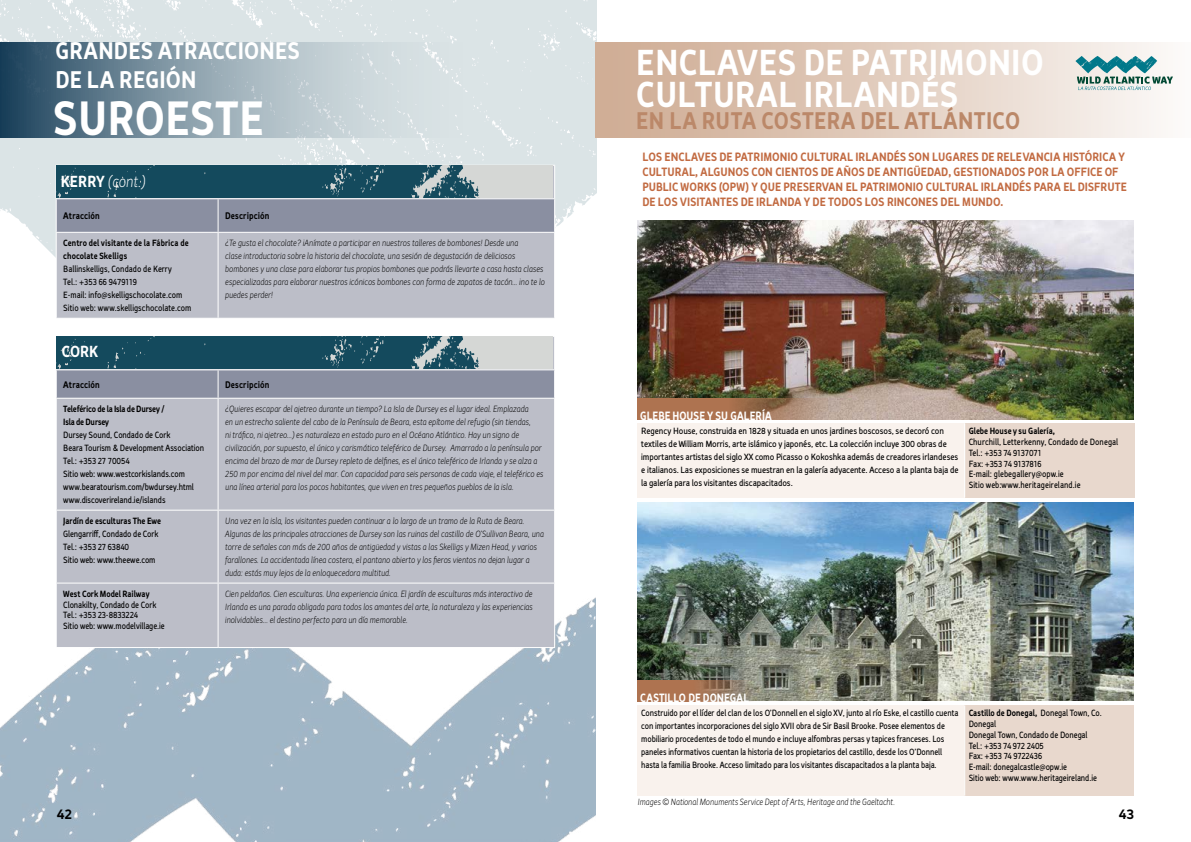
<style>
.page{position:relative;width:1191px;height:842px;background:#fff}
.page>*{position:absolute;margin:0;border:0;box-sizing:border-box;transform-origin:0 0}
.t1{font:700 48px "Orga";letter-spacing:.01em;color:#fff;scale:.9 1}
.t2{font:700 36px/32px "Orga";letter-spacing:.015em;color:#fff;scale:.9 1}
.t3{font:700 24px/28.8px "Orga";letter-spacing:.01em;color:#fff;scale:.9 1}
.t4{font:700 24px "Orga";letter-spacing:.03em;color:#bb8869;scale:.9 1}
.t5{font:italic 300 16px "Orga";color:#fff;scale:.9 1}
.t6{font:700 16px "Orga";color:#fff;scale:.9 1}
.t7{font:700 14px "Orga";color:#000}
.t8{font:700 12px/15px "Orga";letter-spacing:.01em;color:#c26b42;scale:.9 1}
.t9{font:700 12px "Orga";letter-spacing:.015em;color:#fff;scale:.85 1}
.t10{font:700 9.5px "Orga";letter-spacing:.01em;color:#000;scale:.9 1}
.t11{font:italic 300 9px/13px "Orga";color:#000;scale:.9 1}
.t12{font:500 9px/13px "Orga";letter-spacing:-.01em;color:#000;scale:.9 1}
.t13{font:500 9px/13px "Orga";letter-spacing:-.01em;color:#000;scale:.95 1}
.t14{font:700 9px/13px "Orga";color:#000;scale:.9 1}
.t15{font:700 9px/13px "Orga";letter-spacing:-.02em;color:#000;scale:.9 1}
.s1{font-weight:700;font-style:normal}
.s2{font-weight:700}
</style>
<div class="page">
<img style="left:0;top:598px;width:595px;height:244px">
<svg style="left:0;top:0;width:596px;height:258px;background:#dde5e7"></svg>
<svg style="left:0;top:42px;width:478px;height:95px;background:#95a8b3"></svg>
<div style="left:57px;top:233px;width:497px;height:85px;background:#bcbec8"></div>
<hr style="left:56px;top:165px;width:162px;height:1px;background:#fff">
<hr style="left:218px;top:165px;width:337px;height:1px;background:#fff">
<hr style="left:554px;top:166px;width:1px;height:32px;background:#fff">
<hr style="left:218px;top:198px;width:337px;height:1px;background:#fff">
<hr style="left:554px;top:199px;width:1px;height:33px;background:#fff">
<hr style="left:56px;top:232px;width:162px;height:1px;background:#fff">
<hr style="left:56px;top:233px;width:1px;height:85px;background:#fff">
<hr style="left:218px;top:232px;width:337px;height:1px;background:#fff">
<hr style="left:218px;top:233px;width:1px;height:85px;background:#fff">
<hr style="left:554px;top:233px;width:1px;height:85px;background:#fff">
<svg style="left:56px;top:166px;width:498px;height:66px;background:#677e8e"></svg>
<div style="left:57px;top:399px;width:497px;height:248px;background:#bcbec8"></div>
<hr style="left:218px;top:399px;width:1px;height:111px;background:#fff">
<hr style="left:56px;top:510px;width:162px;height:1px;background:#fff">
<hr style="left:218px;top:510px;width:337px;height:1px;background:#fff">
<hr style="left:218px;top:511px;width:1px;height:72px;background:#fff">
<hr style="left:56px;top:583px;width:162px;height:1px;background:#fff">
<hr style="left:56px;top:584px;width:1px;height:63px;background:#fff">
<hr style="left:218px;top:583px;width:337px;height:1px;background:#fff">
<hr style="left:218px;top:584px;width:1px;height:63px;background:#fff">
<hr style="left:554px;top:584px;width:1px;height:63px;background:#fff">
<hr style="left:56px;top:647px;width:162px;height:1px;background:#fff">
<hr style="left:218px;top:647px;width:337px;height:1px;background:#fff">
<svg style="left:56px;top:337px;width:499px;height:61px;background:#657d8d"></svg>
<img style="left:637px;top:502px;width:496px;height:199px">
<div style="left:595px;top:42px;width:596px;height:95px;background:linear-gradient(to right,#cca88f,#fbf8f6)"></div>
<img style="left:637px;top:221px;width:496px;height:198px">
<svg style="left:637px;top:398px;width:298px;height:22px;background:#b08b74"></svg>
<div style="left:637px;top:423px;width:327px;height:74px;background:#f9f2ed"></div>
<div style="left:964px;top:423px;width:170px;height:74px;background:#e8d8cd"></div>
<hr style="left:964px;top:423px;width:1px;height:74px;background:#fff">
<svg style="left:637px;top:680px;width:181px;height:21px;background:#9a7f66"></svg>
<div style="left:637px;top:705px;width:327px;height:91px;background:#f9f2ed"></div>
<div style="left:964px;top:705px;width:169px;height:91px;background:#e8d8cd"></div>
<hr style="left:964px;top:705px;width:1px;height:91px;background:#fff">
<svg style="left:1075px;top:56px;width:98px;height:34px"></svg>
<h3 class="t3" style="left:55px;top:36px;width:273px">GRANDES ATRACCIONES<br>DE LA REGIÓN</h3>
<h1 class="t1" style="left:53px;top:90px;width:234px">SUROESTE</h1>
<h3 class="t5" style="left:61px;top:172px;width:96px"><span class="s1">KERRY</span> (cont.)</h3>
<p class="t10" style="left:63px;top:210px;width:42px">Atracción</p>
<p class="t10" style="left:225px;top:210px;width:51px">Descripción</p>
<p class="t14" style="left:63px;top:236px;width:141px">Centro del visitante de la Fábrica de chocolate Skelligs</p>
<p class="t12" style="left:63px;top:262px;width:144px">Ballinskelligs, Condado de Kerry<br>Tel.: +353 66 9479119<br>E-mail: info@skelligschocolate.com Sitio web: www.skelligschocolate.com</p>
<p class="t11" style="left:225px;top:236px;width:357px">¿Te gusta el chocolate? ¡Anímate a participar en nuestros talleres de bombones! Desde una<br>clase introductoria sobre la historia del chocolate, una sesión de degustación de deliciosos bombones y una clase para elaborar tus propios bombones que podrás llevarte a casa hasta clases especializadas para elaborar nuestros icónicos bombones con forma de zapatos de tacón... ¡no te lo puedes perder!</p>
<h3 class="t6" style="left:62px;top:342px;width:42px">CORK</h3>
<p class="t10" style="left:63px;top:379px;width:42px">Atracción</p>
<p class="t10" style="left:225px;top:379px;width:51px">Descripción</p>
<p class="t15" style="left:63px;top:402px;width:114px">Teleférico de la Isla de Dursey /<br>Isla de Dursey</p>
<p class="t12" style="left:63px;top:428px;width:158px">Dursey Sound, Condado de Cork<br>Beara Tourism &amp; Development Association Tel.: +353 27 70054<br>Sitio web: www.westcorkislands.com www.bearatourism.com/bwdursey.html www.discoverireland.ie/islands</p>
<p class="t11" style="left:225px;top:402px;width:355px">¿Quieres escapar del ajetreo durante un tiempo? La Isla de Dursey es el lugar ideal. Emplazada<br>en un estrecho saliente del cabo de la Península de Beara, esta epítome del refugio (sin tiendas,<br>ni tráfico, ni ajetreo...) es naturaleza en estado puro en el Océano Atlántico. Hay un signo de civilización, por supuesto, el único y carismático teleférico de Dursey. Amarrado a la península por encima del brazo de mar de Dursey repleto de delfines, es el único teleférico de Irlanda y se alza a 250 m por encima del nivel del mar. Con capacidad para seis personas de cada viaje, el teleférico es una línea arterial para los pocos habitantes, que viven en tres pequeños pueblos de la isla.</p>
<p class="t14" style="left:63px;top:514px;width:110px">Jardín de esculturas The Ewe</p>
<p class="t12" style="left:63px;top:527px;width:107px">Glengarriff, Condado de Cork<br>Tel.: +353 27 63840<br>Sitio web: www.theewe.com</p>
<p class="t11" style="left:225px;top:514px;width:356px">Una vez en la isla, los visitantes pueden continuar a lo largo de un tramo de la Ruta de Beara.<br>Algunas de las principales atracciones de Dursey son las ruinas del castillo de O’Sullivan Beara, una torre de señales con más de 200 años de antigüedad y vistas a las Skelligs y Mizen Head, y varios farallones. La accidentada línea costera, el pantano abierto y los fieros vientos no dejan lugar a duda: estás muy lejos de la enloquecedora multitud.</p>
<p class="t14" style="left:63px;top:587px;width:97px">West Cork Model Railway</p>
<p class="t12" style="left:63px;top:599px;width:114px;line-height:10.8px">Clonakilty, Condado de Cork<br>Tel.: +353 23-8833224<br>Sitio web: www.modelvillage.ie</p>
<p class="t11" style="left:225px;top:587px;width:343px;text-align:justify">Cien peldaños. Cien esculturas. Una experiencia única. El jardín de esculturas más interactivo de Irlanda es una parada obligada para todos los amantes del arte, la naturaleza y las experiencias inolvidables... el destino perfecto para un día memorable.</p>
<h2 class="t2" style="left:636px;top:46px;width:454px">ENCLAVES DE PATRIMONIO<br>CULTURAL IRLANDÉS</h2>
<h3 class="t4" style="left:636px;top:106px;width:428px">EN LA RUTA COSTERA DEL ATLÁNTICO</h3>
<p class="t8" style="left:642px;top:149px;width:539px">LOS ENCLAVES DE PATRIMONIO CULTURAL IRLANDÉS SON LUGARES DE RELEVANCIA HISTÓRICA Y CULTURAL, ALGUNOS CON CIENTOS DE AÑOS DE ANTIGÜEDAD, GESTIONADOS POR LA OFFICE OF PUBLIC WORKS (OPW) Y QUE PRESERVAN EL PATRIMONIO CULTURAL IRLANDÉS PARA EL DISFRUTE DE LOS VISITANTES DE IRLANDA Y DE TODOS LOS RINCONES DEL MUNDO.</p>
<h3 class="t9" style="left:640px;top:408px;width:156px">GLEBE HOUSE Y SU GALERÍA</h3>
<p class="t13" style="left:641px;top:424px;width:335px">Regency House, construida en 1828 y situada en unos jardines boscosos, se decoró con textiles de William Morris, arte islámico y japonés, etc. La colección incluye 300 obras de importantes artistas del siglo XX como Picasso o Kokoshka además de creadores irlandeses e italianos. Las exposiciones se muestran en la galería adyacente. Acceso a la planta baja de la galería para los visitantes discapacitados.</p>
<p class="t14" style="left:968px;top:424px;width:97px">Glebe House y su Galería,</p>
<p class="t12" style="left:968px;top:436px;width:168px;line-height:10.8px">Churchill, Letterkenny, Condado de Donegal<br>Tel.: +353 74 9137071<br>Fax: +353 74 9137816<br>E-mail: glebegallery@opw.ie<br>Sitio web:www.heritageireland.ie</p>
<h3 class="t9" style="left:640px;top:690px;width:129px">CASTILLO DE DONEGAL</h3>
<p class="t12" style="left:641px;top:706px;width:354px">Construido por el líder del clan de los O’Donnell en el siglo XV, junto al río Eske, el castillo cuenta con importantes incorporaciones del siglo XVII obra de Sir Basil Brooke. Posee elementos de mobiliario procedentes de todo el mundo e incluye alfombras persas y tapices franceses. Los paneles informativos cuentan la historia de los propietarios del castillo, desde los O’Donnell hasta la familia Brooke. Acceso limitado para los visitantes discapacitados a la planta baja.</p>
<p class="t12" style="left:968px;top:707px;width:149px;line-height:10.8px"><span class="s2">Castillo de Donegal,</span> Donegal Town, Co.<br>Donegal<br>Donegal Town, Condado de Donegal<br>Tel.: +353 74 972 2405<br>Fax: +353 74 9722436<br>E-mail: donegalcastle@opw.ie<br>Sitio web: www.www.heritageireland.ie</p>
<p class="t11" style="left:638px;top:795px;width:287px">Images © National Monuments Service Dept of Arts, Heritage and the Gaeltacht.</p>
<h3 class="t7" style="left:57px;top:806px;width:17px">42</h3>
<h3 class="t7" style="left:1118px;top:806px;width:17px">43</h3>
</div>
